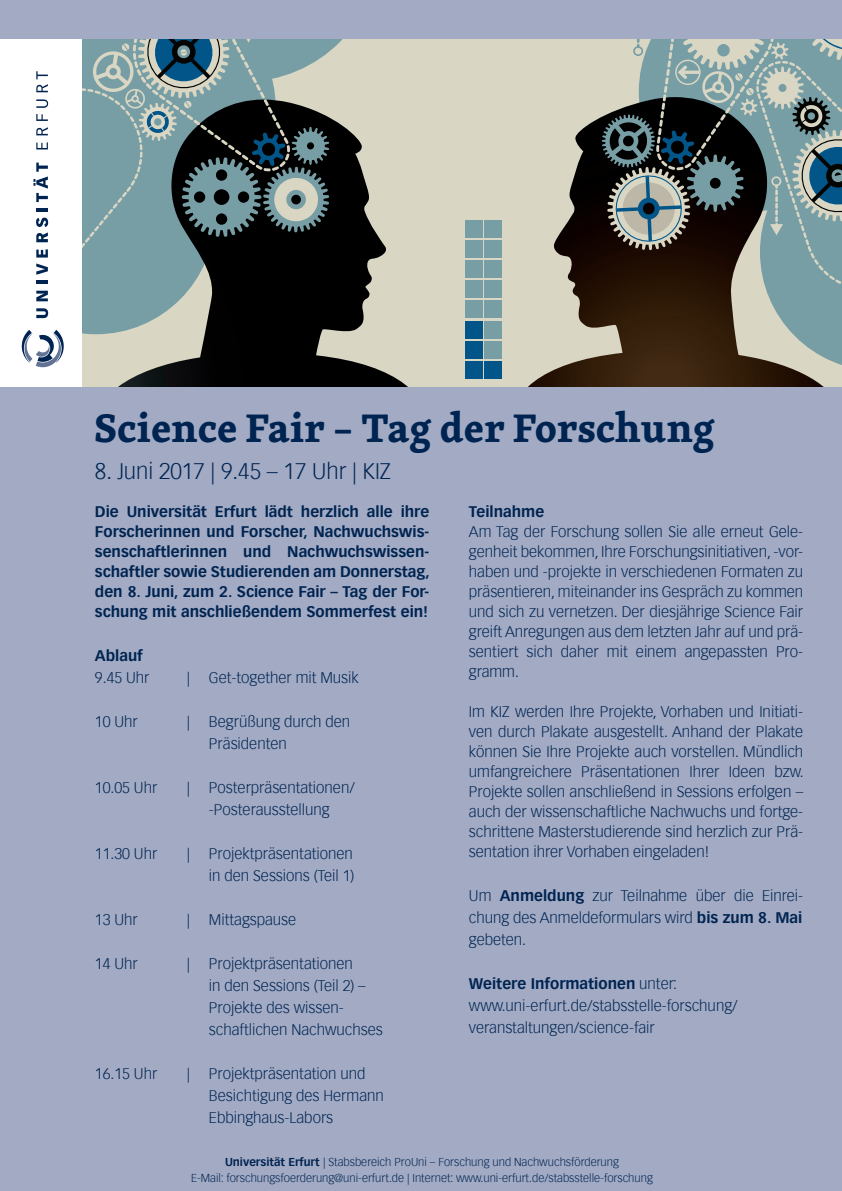
<style>
.page{position:relative;width:842px;height:1191px;background:#a3abc4}
.page>*{position:absolute;margin:0;border:0;box-sizing:border-box;transform-origin:0 0}
.Überschrift{font:700 41px "Skolar";color:#002451}
.Überschrift-2{font:300 22px "Vectora LH";color:#002451}
.LAYER_Headline{font:300 15px/20px "Vectora LH";color:#002451;text-align:justify}
.LAYER_Headline-2{font:700 15px/20px "Vectora LH";color:#002451;text-align:justify}
.t1{font:300 11.2px "Vectora LH";color:#002451}
.s1{font-weight:700}
.s2{font-weight:300}
</style>
<div class="page">
<div style="left:0;top:39px;width:84px;height:348px;background:#fff"></div>
<svg style="left:22px;top:330px;width:42px;height:37px"></svg>
<svg style="left:36px;top:308px;width:12px;height:10px"></svg>
<svg style="left:36px;top:291px;width:12px;height:10px"></svg>
<hr style="left:36px;top:280px;width:12px;height:4px;background:#002451">
<svg style="left:36px;top:263px;width:12px;height:12px"></svg>
<svg style="left:36px;top:249px;width:12px;height:8px"></svg>
<svg style="left:36px;top:218px;width:12px;height:24px"></svg>
<svg style="left:36px;top:208px;width:12px;height:3px"></svg>
<svg style="left:33px;top:163px;width:15px;height:39px"></svg>
<svg style="left:36px;top:142px;width:12px;height:7px"></svg>
<svg style="left:36px;top:127px;width:12px;height:8px"></svg>
<svg style="left:36px;top:114px;width:12px;height:7px"></svg>
<svg style="left:36px;top:99px;width:12px;height:9px"></svg>
<svg style="left:36px;top:71px;width:12px;height:21px"></svg>
<div style="left:82px;top:0;width:760px;height:430px;background:#d9d6c4"></div>
<svg style="left:94px;top:239px;width:314px;height:148px"></svg>
<svg style="left:528px;top:116px;width:296px;height:271px"></svg>
<div style="left:485px;top:220px;width:17px;height:18px;background:#779ea4"></div>
<div style="left:465px;top:220px;width:17px;height:18px;background:#779ea4"></div>
<div style="left:485px;top:240px;width:17px;height:18px;background:#779ea4"></div>
<div style="left:465px;top:240px;width:17px;height:18px;background:#779ea4"></div>
<div style="left:485px;top:261px;width:17px;height:17px;background:#779ea4"></div>
<div style="left:465px;top:261px;width:17px;height:17px;background:#779ea4"></div>
<div style="left:485px;top:281px;width:17px;height:17px;background:#779ea4"></div>
<div style="left:465px;top:281px;width:17px;height:17px;background:#779ea4"></div>
<div style="left:485px;top:301px;width:17px;height:17px;background:#779ea4"></div>
<div style="left:465px;top:301px;width:17px;height:17px;background:#779ea4"></div>
<div style="left:485px;top:321px;width:17px;height:17px;background:#779ea4"></div>
<div style="left:465px;top:321px;width:17px;height:17px;background:#015589"></div>
<div style="left:485px;top:341px;width:17px;height:17px;background:#779ea4"></div>
<div style="left:465px;top:341px;width:17px;height:17px;background:#015589"></div>
<div style="left:485px;top:361px;width:17px;height:17px;background:#015589"></div>
<div style="left:465px;top:361px;width:17px;height:17px;background:#015589"></div>
<svg style="left:602px;top:39px;width:240px;height:332px"></svg>
<svg style="left:82px;top:39px;width:298px;height:295px"></svg>
<div style="left:0;top:387px;width:842px;height:103px;background:#a3abc4"></div>
<div style="left:0;top:0;width:842px;height:39px;background:#a3abc4"></div>
<p class="Überschrift" style="left:95px;top:395px;width:621px">Science Fair – Tag der Forschung</p>
<p class="Überschrift-2" style="left:95px;top:459px;width:297px">8. Juni 2017 | 9.45 – 17 Uhr | KIZ</p>
<p class="LAYER_Headline-2" style="left:95px;top:501px;width:336px">Die Universität Erfurt lädt herzlich alle ihre Forscherinnen und Forscher, Nachwuchswis&shy;senschaftlerinnen und Nachwuchswissen&shy;schaftler sowie Studierenden am Donnerstag, den 8. Juni, zum 2. Science Fair – Tag der For&shy;schung mit anschließendem Sommerfest ein!</p>
<p class="LAYER_Headline-2" style="left:95px;top:645px;width:49px">Ablauf</p>
<p class="LAYER_Headline" style="left:95px;top:667px;width:56px">9.45 Uhr</p>
<p class="LAYER_Headline" style="left:187px;top:667px;width:173px">| Get-together mit Musik</p>
<p class="LAYER_Headline" style="left:95px;top:711px;width:44px">10 Uhr</p>
<p class="LAYER_Headline" style="left:187px;top:711px;width:165px">| Begrüßung durch den</p>
<p class="LAYER_Headline" style="left:209px;top:733px;width:79px">Präsidenten</p>
<p class="LAYER_Headline" style="left:95px;top:777px;width:64px">10.05 Uhr</p>
<p class="LAYER_Headline" style="left:187px;top:777px;width:169px">| Posterpräsentationen/</p>
<p class="LAYER_Headline" style="left:209px;top:799px;width:122px">-Posterausstellung</p>
<p class="LAYER_Headline" style="left:95px;top:843px;width:64px">11.30 Uhr</p>
<p class="LAYER_Headline" style="left:187px;top:843px;width:167px">| Projektpräsentationen</p>
<p class="LAYER_Headline" style="left:209px;top:865px;width:147px">in den Sessions (Teil 1)</p>
<p class="LAYER_Headline" style="left:95px;top:909px;width:44px">13 Uhr</p>
<p class="LAYER_Headline" style="left:187px;top:909px;width:111px">| Mittagspause</p>
<p class="LAYER_Headline" style="left:95px;top:953px;width:44px">14 Uhr</p>
<p class="LAYER_Headline" style="left:187px;top:953px;width:167px">| Projektpräsentationen</p>
<p class="LAYER_Headline" style="left:209px;top:975px;width:158px">in den Sessions (Teil 2) –</p>
<p class="LAYER_Headline" style="left:209px;top:997px;width:136px">Projekte des wissen-</p>
<p class="LAYER_Headline" style="left:209px;top:1019px;width:175px">schaftlichen Nachwuchses</p>
<p class="LAYER_Headline" style="left:95px;top:1063px;width:64px">16.15 Uhr</p>
<p class="LAYER_Headline" style="left:187px;top:1063px;width:180px">| Projektpräsentation und</p>
<p class="LAYER_Headline" style="left:209px;top:1085px;width:176px">Besichtigung des Hermann</p>
<p class="LAYER_Headline" style="left:209px;top:1107px;width:126px">Ebbinghaus-Labors</p>
<p class="LAYER_Headline-2" style="left:469px;top:501px;width:77px">Teilnahme</p>
<p class="LAYER_Headline" style="left:469px;top:521px;width:336px">Am Tag der Forschung sollen Sie alle erneut Gele&shy;genheit bekommen, Ihre Forschungsinitiativen, -vor&shy;haben und -projekte in verschiedenen Formaten zu präsentieren, miteinander ins Gespräch zu kommen und sich zu vernetzen. Der diesjährige Science Fair greift Anregungen aus dem letzten Jahr auf und prä&shy;sentiert sich daher mit einem angepassten Pro&shy;gramm.</p>
<p class="LAYER_Headline" style="left:469px;top:701px;width:336px">Im KIZ werden Ihre Projekte, Vorhaben und Initiati&shy;ven durch Plakate ausgestellt. Anhand der Plakate können Sie Ihre Projekte auch vorstellen. Mündlich umfangreichere Präsentationen Ihrer Ideen bzw.<br>Projekte sollen anschließend in Sessions erfolgen – auch der wissenschaftliche Nachwuchs und fortge&shy;schrittene Masterstudierende sind herzlich zur Prä&shy;sentation ihrer Vorhaben eingeladen!</p>
<p class="LAYER_Headline" style="left:469px;top:884px;width:336px;line-height:22px">Um <span class="s1">Anmeldung</span> zur Teilnahme über die Einrei&shy;chung des Anmeldeformulars wird <span class="s1">bis zum 8. Mai</span></p>
<p class="LAYER_Headline" style="left:469px;top:929px;width:59px">gebeten.</p>
<p class="LAYER_Headline-2" style="left:469px;top:973px;width:210px">Weitere Informationen <span class="s2">unter:</span></p>
<p class="LAYER_Headline" style="left:469px;top:995px;width:270px">www.uni-erfurt.de/stabsstelle-forschung/</p>
<p class="LAYER_Headline" style="left:469px;top:1017px;width:187px">veranstaltungen/science-fair</p>
<p class="t1" style="left:225px;top:1156px;width:395px"><span class="s1">Universität Erfurt</span> | Stabsbereich ProUni – Forschung und Nachwuchsförderung</p>
<p class="t1" style="left:191px;top:1171px;width:463px">E-Mail: forschungsfoerderung@uni-erfurt.de | Internet: www.uni-erfurt.de/stabsstelle-forschung</p>
</div>
